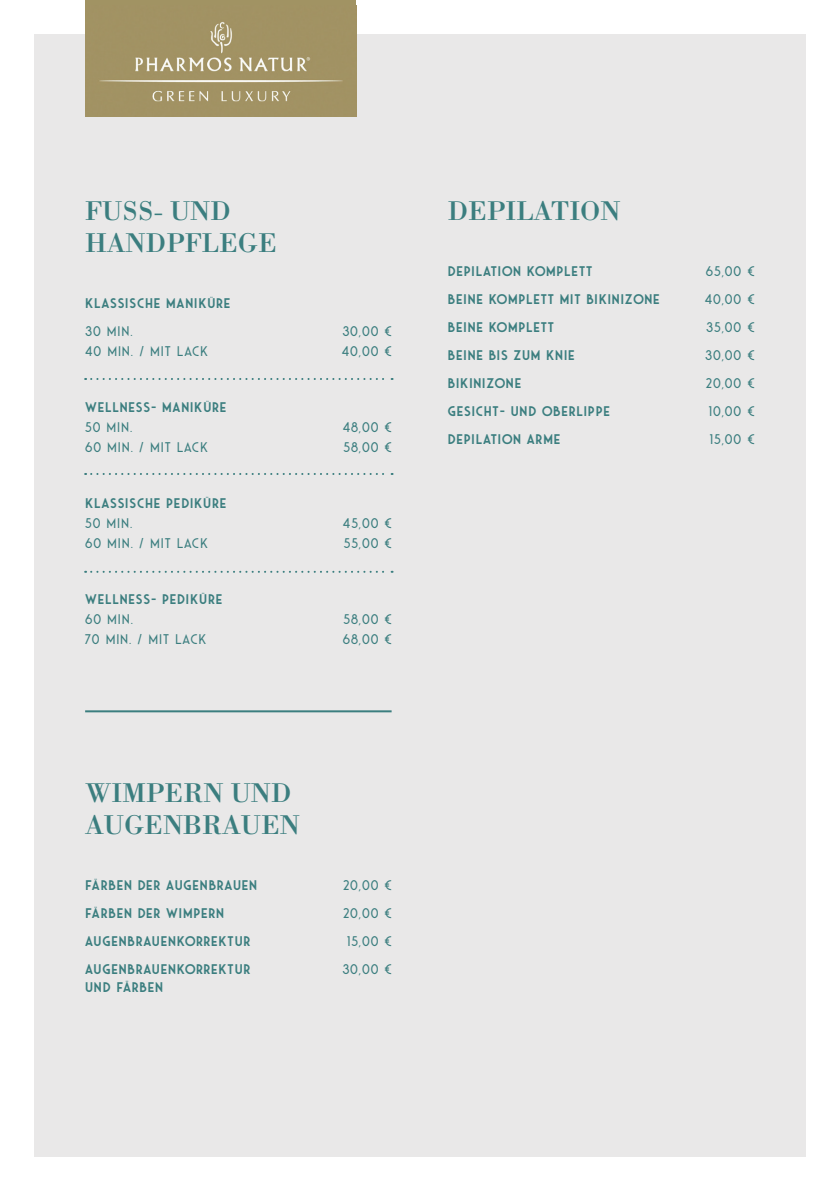
<style>
.page{position:relative;width:840px;height:1191px;background:#fff}
.page>*{position:absolute;margin:0;border:0;box-sizing:border-box;transform-origin:0 0}
.t1{font:28px/32px "Bodoni LT Pro";color:#3b7e7f}
.t2{font:600 14px "Saveur Sans";letter-spacing:.06em;color:#3b7e7f}
.t3{font:14px "Saveur Sans";letter-spacing:.06em;color:#3b7e7f}
</style>
<div class="page">
<div style="left:34px;top:34px;width:771px;height:1123px;background:#e9e8e8"></div>
<hr style="left:85px;top:710px;width:306px;height:2px;background:#3b7e7f">
<div style="left:85px;top:0;width:271px;height:117px;background:#a19363"></div>
<img style="left:99px;top:22px;width:244px;height:80px">
<svg style="left:85px;top:571px;width:307px;height:2px"></svg>
<svg style="left:85px;top:473px;width:307px;height:2px"></svg>
<svg style="left:85px;top:378px;width:307px;height:2px"></svg>
<h1 class="t1" style="left:85px;top:194px;width:193px">FUSS- UND<br>HANDPFLEGE</h1>
<p class="t2" style="left:85px;top:296px;width:147px">KLASSISCHE MANIKÜRE</p>
<p class="t3" style="left:85px;top:324px;width:49px">30 MIN.</p>
<p class="t3" style="left:342px;top:324px;width:51px">30,00 €</p>
<p class="t3" style="left:85px;top:344px;width:124px">40 MIN. / MIT LACK</p>
<p class="t3" style="left:342px;top:344px;width:52px">40,00 €</p>
<p class="t2" style="left:85px;top:400px;width:143px">WELLNESS- MANIKÜRE</p>
<p class="t3" style="left:85px;top:420px;width:49px">50 MIN.</p>
<p class="t3" style="left:342px;top:420px;width:51px">48,00 €</p>
<p class="t3" style="left:85px;top:440px;width:124px">60 MIN. / MIT LACK</p>
<p class="t3" style="left:343px;top:440px;width:50px">58,00 €</p>
<p class="t2" style="left:85px;top:496px;width:143px">KLASSISCHE PEDIKÜRE</p>
<p class="t3" style="left:85px;top:516px;width:49px">50 MIN.</p>
<p class="t3" style="left:343px;top:516px;width:51px">45,00 €</p>
<p class="t3" style="left:85px;top:536px;width:124px">60 MIN. / MIT LACK</p>
<p class="t3" style="left:343px;top:536px;width:50px">55,00 €</p>
<p class="t2" style="left:85px;top:592px;width:138px">WELLNESS- PEDIKÜRE</p>
<p class="t3" style="left:85px;top:612px;width:49px">60 MIN.</p>
<p class="t3" style="left:343px;top:612px;width:50px">58,00 €</p>
<p class="t3" style="left:85px;top:632px;width:122px">70 MIN. / MIT LACK</p>
<p class="t3" style="left:342px;top:632px;width:51px">68,00 €</p>
<h1 class="t1" style="left:85px;top:776px;width:216px">WIMPERN UND<br>AUGENBRAUEN</h1>
<p class="t2" style="left:85px;top:878px;width:173px">FÄRBEN DER AUGENBRAUEN</p>
<p class="t3" style="left:343px;top:878px;width:50px">20,00 €</p>
<p class="t2" style="left:85px;top:906px;width:140px">FÄRBEN DER WIMPERN</p>
<p class="t3" style="left:343px;top:906px;width:50px">20,00 €</p>
<p class="t2" style="left:85px;top:934px;width:167px">AUGENBRAUENKORREKTUR</p>
<p class="t3" style="left:346px;top:934px;width:47px">15,00 €</p>
<p class="t2" style="left:85px;top:962px;width:167px">AUGENBRAUENKORREKTUR</p>
<p class="t3" style="left:342px;top:962px;width:51px">30,00 €</p>
<p class="t2" style="left:85px;top:980px;width:79px">UND FÄRBEN</p>
<h1 class="t1" style="left:447px;top:194px;width:174px">DEPILATION</h1>
<p class="t2" style="left:447px;top:264px;width:146px">DEPILATION KOMPLETT</p>
<p class="t3" style="left:705px;top:264px;width:50px">65,00 €</p>
<p class="t2" style="left:447px;top:292px;width:213px">BEINE KOMPLETT MIT BIKINIZONE</p>
<p class="t3" style="left:704px;top:292px;width:52px">40,00 €</p>
<p class="t2" style="left:447px;top:320px;width:108px">BEINE KOMPLETT</p>
<p class="t3" style="left:705px;top:320px;width:50px">35,00 €</p>
<p class="t2" style="left:447px;top:348px;width:128px">BEINE BIS ZUM KNIE</p>
<p class="t3" style="left:704px;top:348px;width:51px">30,00 €</p>
<p class="t2" style="left:447px;top:376px;width:75px">BIKINIZONE</p>
<p class="t3" style="left:705px;top:376px;width:50px">20,00 €</p>
<p class="t2" style="left:447px;top:404px;width:163px">GESICHT- UND OBERLIPPE</p>
<p class="t3" style="left:708px;top:404px;width:48px">10,00 €</p>
<p class="t2" style="left:447px;top:432px;width:114px">DEPILATION ARME</p>
<p class="t3" style="left:709px;top:432px;width:47px">15,00 €</p>
</div>
